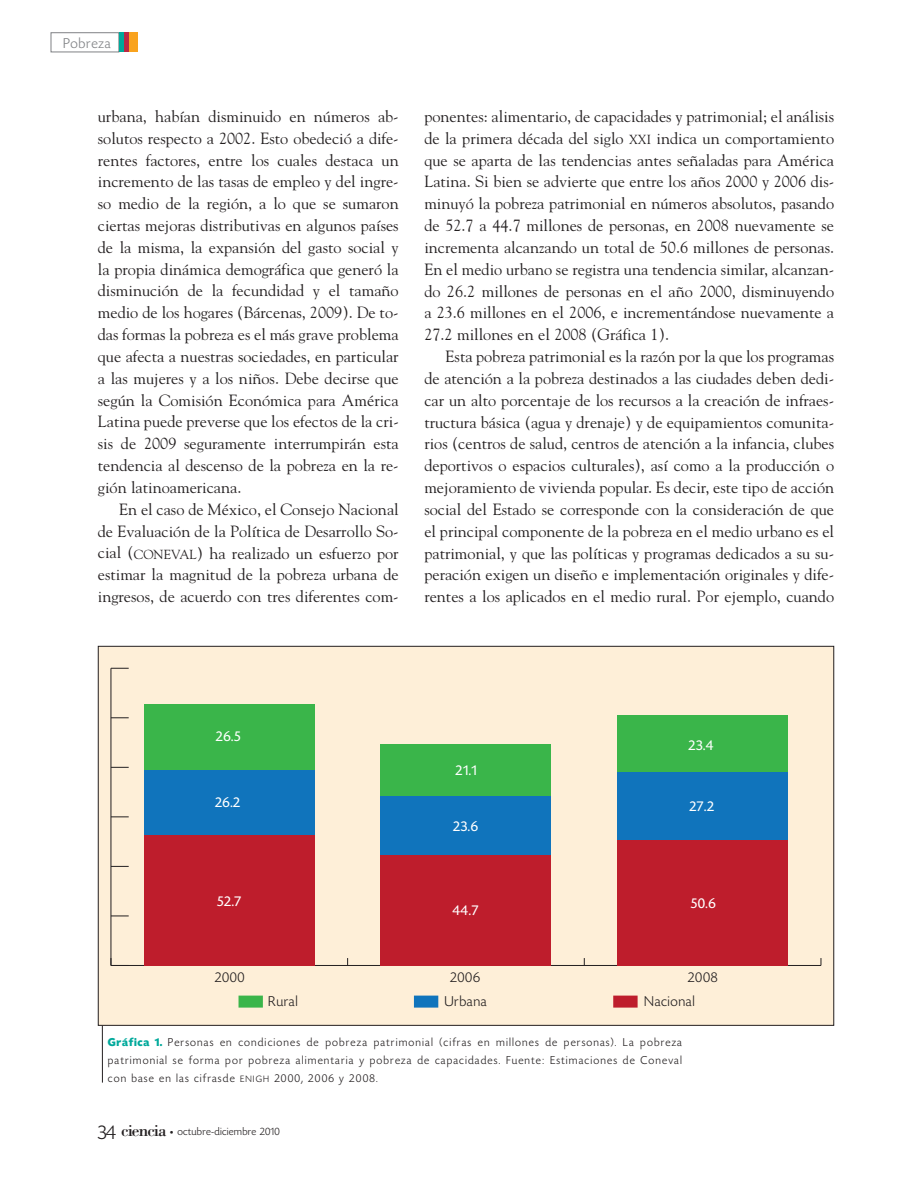
<style>
.page{position:relative;width:915px;height:1191px;background:#fff}
.page>*{position:absolute;margin:0;border:0;box-sizing:border-box;transform-origin:0 0}
.t1{font:17.25px "Bodoni";letter-spacing:-.05em;color:#231f20}
.t2{font:16.2px/21.8px "Goudy";color:#231f20;text-align:justify}
.t3{font:15px "Today HEF";letter-spacing:.04em;color:#fff}
.t4{font:300 15px "Today HEF";letter-spacing:.04em;color:#231f20}
.t5{font:300 15px "Today HEF";letter-spacing:.045em;color:#808285}
.t6{font:300 12px/18px "Today HEF";letter-spacing:.095em;color:#231f20;text-align:justify}
.t7{font:300 11.25px "Today HEF";letter-spacing:.025em;color:#231f20}
.s1{font-size:13.05px}
.s2{font-weight:700;color:#00a99b}
.s3{font-size:9.75px}
.s4{font-family:"Today HEF";font-weight:300;font-size:21px}
.s5{font-family:"Officina Sans";font-weight:400;font-size:7.5px}
</style>
<div class="page">
<div style="left:51px;top:32px;width:68px;height:20px;border:1px solid #808285"></div>
<div style="left:128px;top:32px;width:9px;height:20px;background:#f9a31e"></div>
<hr style="left:124px;top:32px;width:4px;height:20px;background:#bb2945">
<div style="left:119px;top:32px;width:5px;height:20px;background:#00a99b"></div>
<div style="left:98px;top:646px;width:735px;height:379px;background:#feefd8"></div>
<div style="left:238px;top:995px;width:25px;height:12px;background:#3ab54a"></div>
<div style="left:414px;top:995px;width:24px;height:12px;background:#1074bc"></div>
<div style="left:613px;top:995px;width:24px;height:12px;background:#be1d2c"></div>
<hr style="left:111px;top:965px;width:709px;height:1px;background:#231f20">
<hr style="left:110px;top:668px;width:1px;height:297px;background:#231f20">
<svg style="left:110px;top:958px;width:18px;height:8px"></svg>
<svg style="left:111px;top:915px;width:18px;height:1px"></svg>
<svg style="left:111px;top:866px;width:18px;height:1px"></svg>
<svg style="left:111px;top:816px;width:18px;height:1px"></svg>
<svg style="left:111px;top:767px;width:18px;height:1px"></svg>
<svg style="left:111px;top:717px;width:18px;height:1px"></svg>
<svg style="left:111px;top:668px;width:18px;height:1px"></svg>
<div style="left:144px;top:704px;width:170px;height:66px;background:#3ab54a"></div>
<div style="left:380px;top:744px;width:171px;height:52px;background:#3ab54a"></div>
<div style="left:617px;top:715px;width:170px;height:57px;background:#3ab54a"></div>
<div style="left:144px;top:770px;width:170px;height:65px;background:#1074bc"></div>
<div style="left:380px;top:796px;width:171px;height:58px;background:#1074bc"></div>
<div style="left:617px;top:772px;width:170px;height:68px;background:#1074bc"></div>
<div style="left:144px;top:835px;width:170px;height:130px;background:#be1d2c"></div>
<div style="left:380px;top:854px;width:171px;height:111px;background:#be1d2c"></div>
<div style="left:617px;top:840px;width:170px;height:125px;background:#be1d2c"></div>
<hr style="left:102px;top:1025px;width:1px;height:57px;background:#231f20">
<p class="t5" style="left:63px;top:37px;width:49px">Pobreza</p>
<p class="t2" style="left:98px;top:107px;width:302px">urbana, habían disminuido en números ab&shy;solutos respecto a 2002. Esto obedeció a dife&shy;rentes factores, entre los cuales destaca un incremento de las tasas de empleo y del ingre&shy;so medio de la región, a lo que se sumaron ciertas mejoras distributivas en algunos países de la misma, la expansión del gasto social y la propia dinámica demográfica que generó la disminución de la fecundidad y el tamaño medio de los hogares (Bárcenas, 2009). De to&shy;das formas la pobreza es el más grave problema que afecta a nuestras sociedades, en particular a las mujeres y a los niños. Debe decirse que según la Comisión Económica para América Latina puede preverse que los efectos de la cri&shy;sis de 2009 seguramente interrumpirán esta tendencia al descenso de la pobreza en la re&shy;gión latinoamericana.</p>
<p class="t2" style="left:98px;top:499px;width:302px;text-indent:21px">En el caso de México, el Consejo Nacional de Evaluación de la Política de Desarrollo So&shy;cial (<span class="s1">CONEVAL</span>) ha realizado un esfuerzo por estimar la magnitud de la pobreza urbana de ingresos, de acuerdo con tres diferentes com-</p>
<p class="t2" style="left:424px;top:107px;width:411px">ponentes: alimentario, de capacidades y patrimonial; el análisis de la primera década del siglo <span class="s1">XXI</span> indica un comportamiento que se aparta de las tendencias antes señaladas para América Latina. Si bien se advierte que entre los años 2000 y 2006 dis&shy;minuyó la pobreza patrimonial en números absolutos, pasando de 52.7 a 44.7 millones de personas, en 2008 nuevamente se incrementa alcanzando un total de 50.6 millones de personas.<br>En el medio urbano se registra una tendencia similar, alcanzan&shy;do 26.2 millones de personas en el año 2000, disminuyendo a 23.6 millones en el 2006, e incrementándose nuevamente a 27.2 millones en el 2008 (Gráfica 1).</p>
<p class="t2" style="left:424px;top:347px;width:411px;text-indent:21px">Esta pobreza patrimonial es la razón por la que los programas de atención a la pobreza destinados a las ciudades deben dedi&shy;car un alto porcentaje de los recursos a la creación de infraes&shy;tructura básica (agua y drenaje) y de equipamientos comunita&shy;rios (centros de salud, centros de atención a la infancia, clubes deportivos o espacios culturales), así como a la producción o mejoramiento de vivienda popular. Es decir, este tipo de acción social del Estado se corresponde con la consideración de que el principal componente de la pobreza en el medio urbano es el patrimonial, y que las políticas y programas dedicados a su su&shy;peración exigen un diseño e implementación originales y dife&shy;rentes a los aplicados en el medio rural. Por ejemplo, cuando</p>
<p class="t3" style="left:216px;top:731px;width:26px">26.5</p>
<p class="t3" style="left:215px;top:797px;width:27px">26.2</p>
<p class="t3" style="left:217px;top:895px;width:25px">52.7</p>
<p class="t3" style="left:455px;top:765px;width:23px">21.1</p>
<p class="t3" style="left:453px;top:821px;width:26px">23.6</p>
<p class="t3" style="left:452px;top:904px;width:27px">44.7</p>
<p class="t3" style="left:688px;top:739px;width:27px">23.4</p>
<p class="t3" style="left:689px;top:801px;width:26px">27.2</p>
<p class="t3" style="left:690px;top:898px;width:26px">50.6</p>
<p class="t4" style="left:215px;top:969px;width:31px">2000</p>
<p class="t4" style="left:450px;top:969px;width:31px">2006</p>
<p class="t4" style="left:687px;top:969px;width:31px">2008</p>
<p class="t4" style="left:268px;top:993px;width:31px">Rural</p>
<p class="t4" style="left:444px;top:993px;width:44px">Urbana</p>
<p class="t4" style="left:644px;top:993px;width:52px">Nacional</p>
<p class="t6" style="left:108px;top:1034px;width:575px"><span class="s2">Gráfica 1.</span> Personas en condiciones de pobreza patrimonial (cifras en millones de personas). La pobreza patrimonial se forma por pobreza alimentaria y pobreza de capacidades. Fuente: Estimaciones de Coneval con base en las cifrasde <span class="s3">ENIGH</span> 2000, 2006 y 2008.</p>
<p class="t1" style="left:98px;top:1123px;width:70px"><span class="s4">34</span> ciencia</p>
<p class="t7" style="left:170px;top:1127px;width:111px"><span class="s5">•</span> octubre-diciembre 2010</p>
</div>
